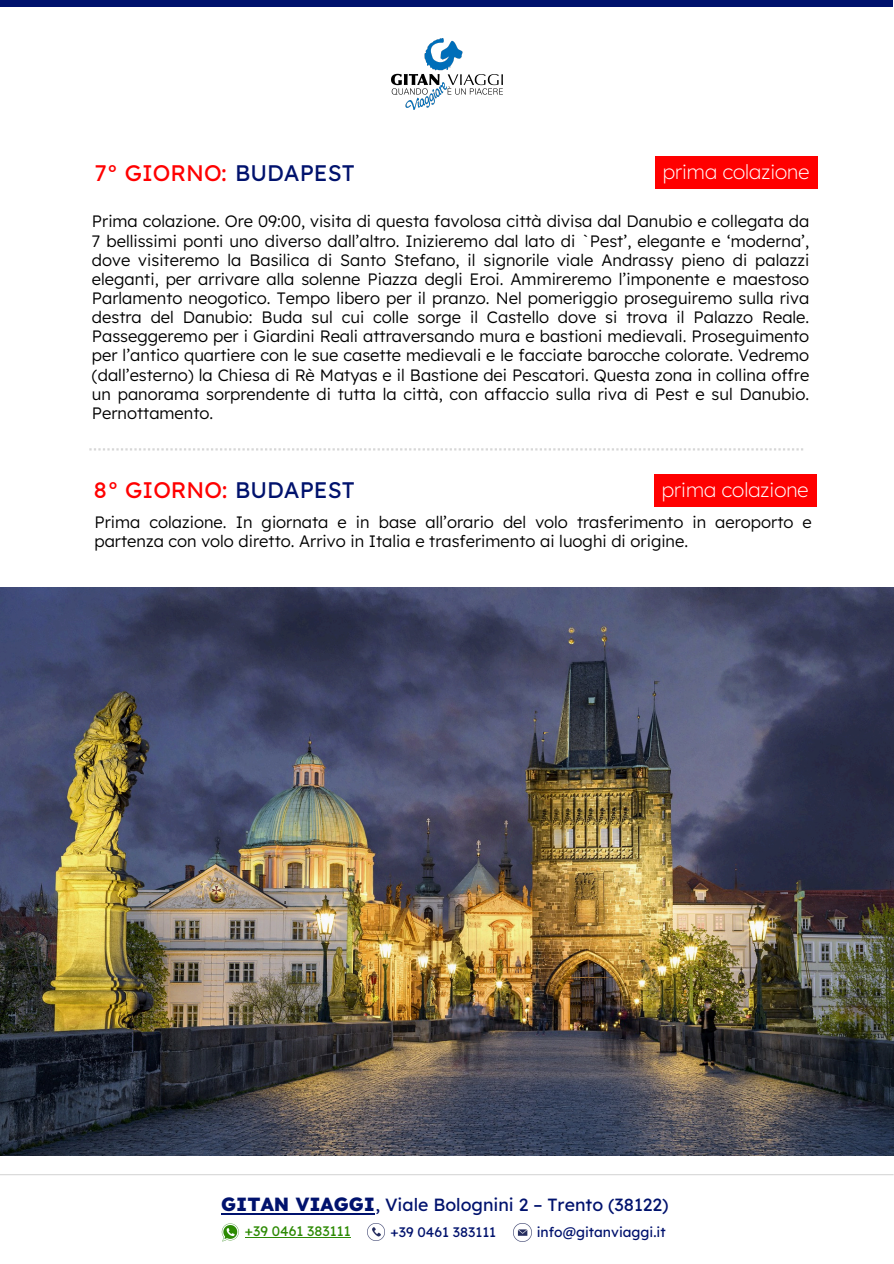
<style>
.page{position:relative;width:894px;height:1264px;background:#fff}
.page>*{position:absolute;margin:0;border:0;box-sizing:border-box;transform-origin:0 0}
.t1{font:22.5px "Lexend";color:#f00}
.t2{font:200 20.1px "Lexend";color:#fff}
.t3{font:17.7px "Lexend";color:#00126d}
.t4{font:300 16.5px/19.2px "Lexend";color:#000;text-align:justify}
.t5{font:13.8px "Lexend";color:#00126d}
.t6{font:13.8px "Lexend";color:#2c8a03}
.s1{color:#00126d}
.s2{font-weight:800;font-size:19.05px}
</style>
<div class="page">
<hr style="left:0;top:1174px;width:893px;height:1px;background:#d7d7d7">
<img style="left:221px;top:1223px;width:18px;height:18px">
<hr style="left:245px;top:1236px;width:105px;height:1px;background:#2c8a03">
<img style="left:367px;top:1223px;width:17px;height:17px">
<img style="left:513px;top:1223px;width:18px;height:18px">
<hr style="left:221px;top:1213px;width:154px;height:1px;background:#00126d">
<img style="left:1px;top:587px;width:892px;height:568px">
<img style="left:391px;top:38px;width:111px;height:71px">
<div style="left:1px;top:0;width:891px;height:7px;background:#00126d"></div>
<svg style="left:89px;top:448px;width:714px;height:2px"></svg>
<div style="left:654px;top:156px;width:163px;height:33px;background:#f00"></div>
<div style="left:653px;top:474px;width:163px;height:33px;background:#f00"></div>
<p class="t1" style="left:94px;top:158px;width:262px">7° GIORNO: <span class="s1">BUDAPEST</span></p>
<h1 class="t2" style="left:662px;top:159px;width:148px">prima colazione</h1>
<h3 class="t4" style="left:92px;top:212px;width:718px">Prima colazione. Ore 09:00, visita di questa favolosa città divisa dal Danubio e collegata da 7 bellissimi ponti uno diverso dall’altro. Inizieremo dal lato di `Pest’, elegante e ‘moderna’, dove visiteremo la Basilica di Santo Stefano, il signorile viale Andrassy pieno di palazzi eleganti, per arrivare alla solenne Piazza degli Eroi. Ammireremo l’imponente e maestoso Parlamento neogotico. Tempo libero per il pranzo. Nel pomeriggio proseguiremo sulla riva destra del Danubio: Buda sul cui colle sorge il Castello dove si trova il Palazzo Reale.<br>Passeggeremo per i Giardini Reali attraversando mura e bastioni medievali. Proseguimento per l’antico quartiere con le sue casette medievali e le facciate barocche colorate. Vedremo (dall’esterno) la Chiesa di Rè Matyas e il Bastione dei Pescatori. Questa zona in collina offre un panorama sorprendente di tutta la città, con affaccio sulla riva di Pest e sul Danubio.<br>Pernottamento.</h3>
<h4 class="t1" style="left:94px;top:476px;width:262px">8° GIORNO: <span class="s1">BUDAPEST</span></h4>
<p class="t2" style="left:661px;top:477px;width:148px">prima colazione</p>
<h2 class="t4" style="left:94px;top:512px;width:718px">Prima colazione. In giornata e in base all’orario del volo trasferimento in aeroporto e partenza con volo diretto. Arrivo in Italia e trasferimento ai luoghi di origine.</h2>
<h4 class="t3" style="left:221px;top:1193px;width:449px"><span class="s2">GITAN VIAGGI</span>, Viale Bolognini 2 – Trento (38122)</h4>
<p class="t6" style="left:245px;top:1222px;width:107px">+39 0461 383111</p>
<h1 class="t5" style="left:390px;top:1223px;width:107px">+39 0461 383111</h1>
<h1 class="t5" style="left:536px;top:1223px;width:130px">info@gitanviaggi.it</h1>
</div>
